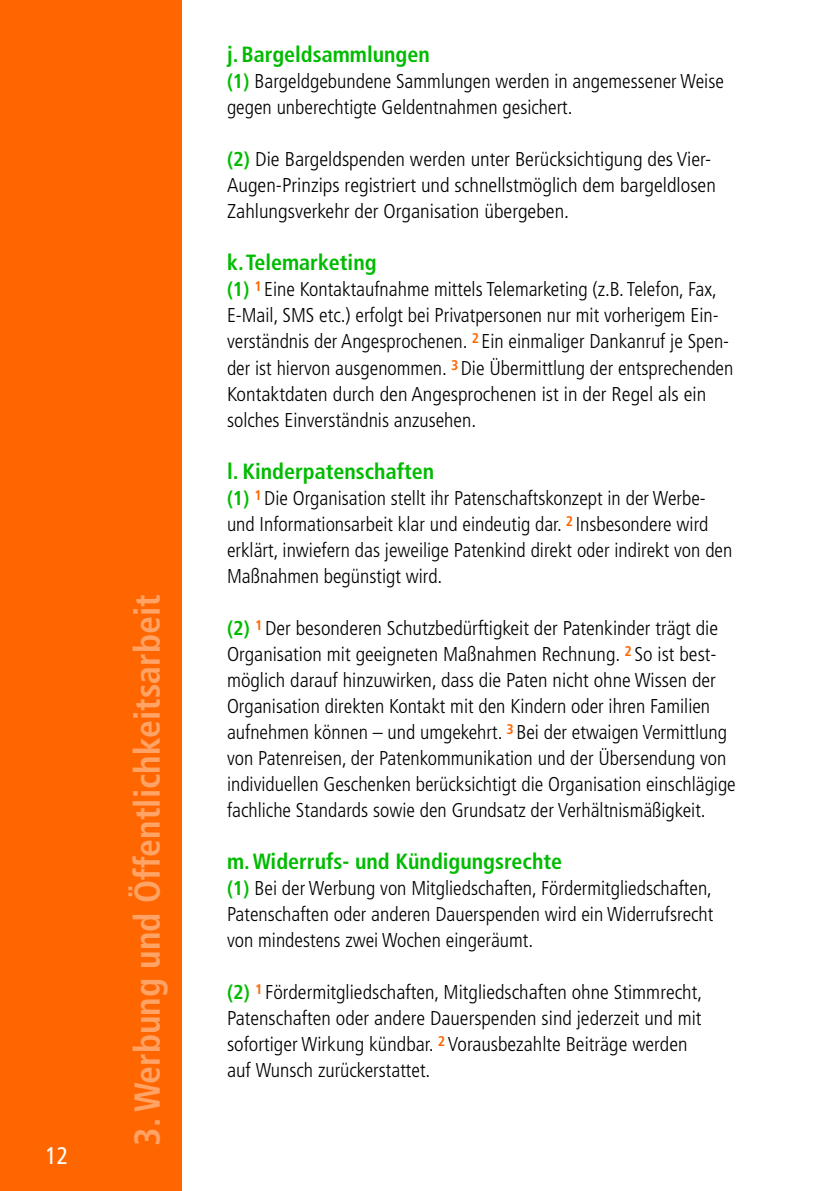
<style>
.page{position:relative;width:840px;height:1191px;background:#fff}
.page>*{position:absolute;margin:0;border:0;box-sizing:border-box;transform-origin:0 0}
.t1{font:700 condensed 36px "Frutiger";color:#ffa366}
.t2{font:condensed 24px "Frutiger";color:#fff}
.t3{font:700 condensed 22px "Frutiger";color:#0b0}
.t4{font:300 condensed 20px/26px "Frutiger";color:#000}
.s1{font-weight:700;color:#0b0}
</style>
<div class="page">
<div style="left:0;top:0;width:181px;height:1191px;background:#f60"></div>
<hr style="left:839px;top:0;width:1px;height:1191px;background:#f60">
<p class="t2" style="left:45px;top:1141px;width:25px">12</p>
<h1 class="t1" style="left:126px;top:1145px;width:552px;rotate:-90deg">3. Werbung und Öffentlichkeitsarbeit</h1>
<p class="t3" style="left:227px;top:41px;width:204px">j. Bargeldsammlungen</p>
<p class="t4" style="left:227px;top:69px;width:498px"><span class="s1">(1)</span> Bargeldgebundene Sammlungen werden in angemessener Weise gegen unberechtigte Geldentnahmen gesichert.</p>
<p class="t4" style="left:227px;top:147px;width:490px"><span class="s1">(2)</span> Die Bargeldspenden werden unter Berücksichtigung des Vier-<br>Augen-Prinzips registriert und schnellstmöglich dem bargeldlosen<br>Zahlungsverkehr der Organisation übergeben.</p>
<p class="t3" style="left:227px;top:250px;width:151px">k. Telemarketing</p>
<p class="t4" style="left:227px;top:277px;width:507px"><span class="s1">(1)</span> <sup>1</sup> Eine Kontaktaufnahme mittels Telemarketing (z.B. Telefon, Fax, E-Mail, SMS etc.) erfolgt bei Privatpersonen nur mit vorherigem Ein&shy;verständnis der Angesprochenen. <sup>2</sup> Ein einmaliger Dankanruf je Spen&shy;der ist hiervon ausgenommen. <sup>3</sup> Die Übermittlung der entsprechenden Kontaktdaten durch den Angesprochenen ist in der Regel als ein solches Einverständnis anzusehen.</p>
<p class="t3" style="left:227px;top:458px;width:208px">l. Kinderpatenschaften</p>
<p class="t4" style="left:227px;top:485px;width:506px"><span class="s1">(1)</span> <sup>1</sup> Die Organisation stellt ihr Patenschaftskonzept in der Werbe&shy;und Informationsarbeit klar und eindeutig dar. <sup>2</sup> Insbesondere wird erklärt, inwiefern das jeweilige Patenkind direkt oder indirekt von den Maßnahmen begünstigt wird.</p>
<p class="t4" style="left:227px;top:615px;width:510px"><span class="s1">(2)</span> <sup>1</sup> Der besonderen Schutzbedürftigkeit der Patenkinder trägt die Organisation mit geeigneten Maßnahmen Rechnung. <sup>2</sup> So ist best&shy;möglich darauf hinzuwirken, dass die Paten nicht ohne Wissen der Organisation direkten Kontakt mit den Kindern oder ihren Familien aufnehmen können – und umgekehrt. <sup>3</sup> Bei der etwaigen Vermittlung von Patenreisen, der Patenkommunikation und der Übersendung von individuellen Geschenken berücksichtigt die Organisation einschlägige fachliche Standards sowie den Grundsatz der Verhältnismäßigkeit.</p>
<p class="t3" style="left:227px;top:848px;width:336px">m. Widerrufs- und Kündigungsrechte</p>
<p class="t4" style="left:227px;top:875px;width:487px;text-align:justify"><span class="s1">(1)</span> Bei der Werbung von Mitgliedschaften, Fördermitgliedschaften, Patenschaften oder anderen Dauerspenden wird ein Widerrufsrecht von mindestens zwei Wochen eingeräumt.</p>
<p class="t4" style="left:227px;top:979px;width:476px"><span class="s1">(2)</span> <sup>1</sup> Fördermitgliedschaften, Mitgliedschaften ohne Stimmrecht, Patenschaften oder andere Dauerspenden sind jederzeit und mit sofortiger Wirkung kündbar. <sup>2</sup> Vorausbezahlte Beiträge werden auf Wunsch zurückerstattet.</p>
</div>
